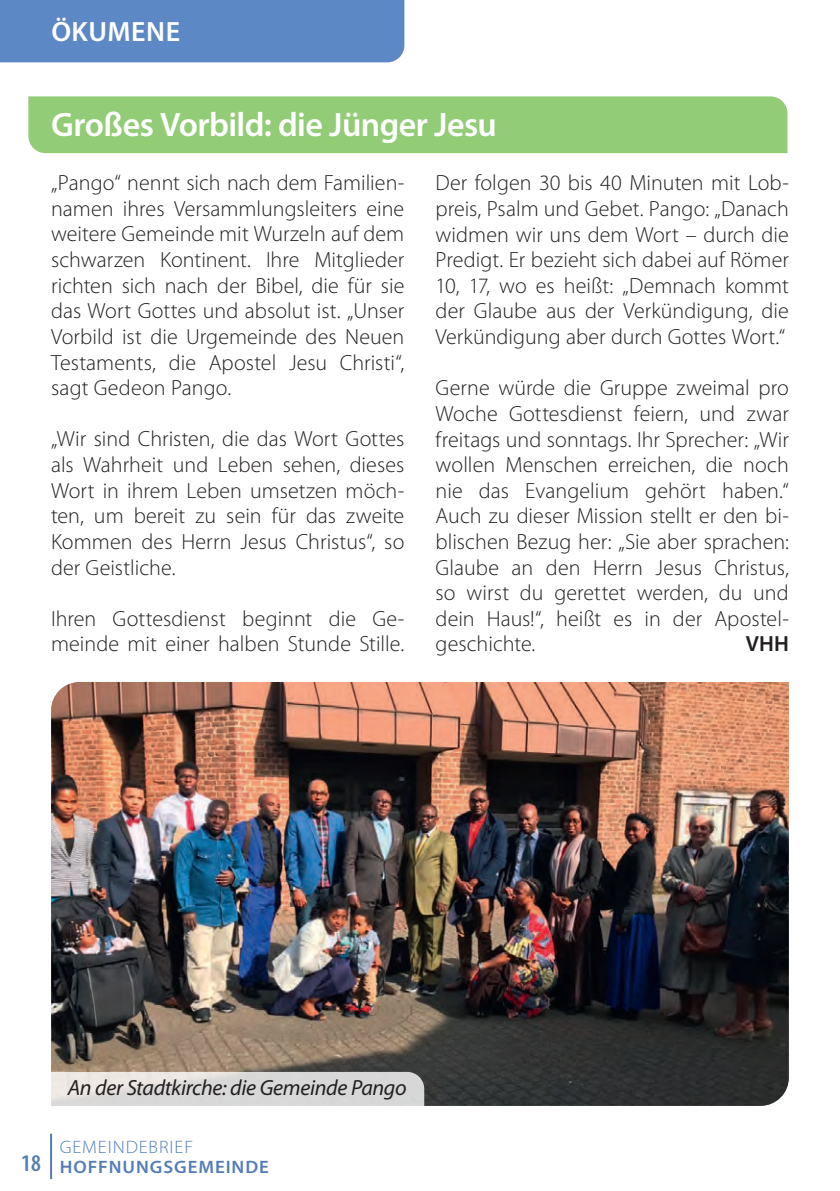
<style>
.page{position:relative;width:840px;height:1191px;background:#fff}
.page>*{position:absolute;margin:0;border:0;box-sizing:border-box;transform-origin:0 0}
.t1{font:600 34px "Myriad Pro";letter-spacing:-.015em;color:#fff}
.t2{font:600 28px "Myriad Pro";letter-spacing:.02em;color:#fff}
.t3{font:600 condensed 24px "Myriad Pro";color:#547db6}
.t4{font:300 22px/25.6px "Myriad Pro";color:#231f20;text-align:justify}
.t5{font:italic 22px "Myriad Pro";letter-spacing:-.015em;color:#231f20}
.t6{font:600 22px "Myriad Pro";color:#231f20}
.t7{font:600 18px "Myriad Pro";letter-spacing:.05em;color:#547db6;scale:1.05 1}
.t8{font:300 18px "Myriad Pro";letter-spacing:.05em;color:#547db6;scale:1.05 1}
</style>
<div class="page">
<div style="left:0;top:0;width:404px;height:62px;background:#5d88c6"></div>
<hr style="left:50px;top:1133px;width:2px;height:46px;background:#547db6">
<img style="left:51px;top:682px;width:737px;height:424px">
<div style="left:28px;top:96px;width:759px;height:57px;background:#93cc77"></div>
<svg style="left:51px;top:1071px;width:373px;height:35px;background:#d8d7d6"></svg>
<p class="t2" style="left:51px;top:14px;width:130px">ÖKUMENE</p>
<h1 class="t1" style="left:51px;top:103px;width:447px">Großes Vorbild: die Jünger Jesu</h1>
<p class="t4" style="left:51px;top:170px;width:354px">„Pango“ nennt sich nach dem Familien&shy;namen ihres Versammlungsleiters eine weitere Gemeinde mit Wurzeln auf dem schwarzen Kontinent. Ihre Mitglieder richten sich nach der Bibel, die für sie das Wort Gottes und absolut ist. „Unser Vorbild ist die Urgemeinde des Neuen Testaments, die Apostel Jesu Christi“, sagt Gedeon Pango.</p>
<p class="t4" style="left:51px;top:426px;width:354px">„Wir sind Christen, die das Wort Gottes als Wahrheit und Leben sehen, dieses Wort in ihrem Leben umsetzen möch&shy;ten, um bereit zu sein für das zweite Kommen des Herrn Jesus Christus“, so der Geistliche.</p>
<p class="t4" style="left:51px;top:605px;width:354px">Ihren Gottesdienst beginnt die Ge&shy;meinde mit einer halben Stunde Stille.</p>
<p class="t4" style="left:435px;top:170px;width:354px">Der folgen 30 bis 40 Minuten mit Lob&shy;preis, Psalm und Gebet. Pango: „Danach widmen wir uns dem Wort – durch die Predigt. Er bezieht sich dabei auf Römer 10, 17, wo es heißt: „Demnach kommt der Glaube aus der Verkündigung, die Verkündigung aber durch Gottes Wort.“</p>
<p class="t4" style="left:435px;top:375px;width:354px">Gerne würde die Gruppe zweimal pro Woche Gottesdienst feiern, und zwar freitags und sonntags. Ihr Sprecher: „Wir wollen Menschen erreichen, die noch nie das Evangelium gehört haben.“ Auch zu dieser Mission stellt er den bi&shy;blischen Bezug her: „Sie aber sprachen:<br>Glaube an den Herrn Jesus Christus, so wirst du gerettet werden, du und dein Haus!“, heißt es in der Apostel&shy;geschichte.</p>
<p class="t6" style="left:745px;top:630px;width:45px">VHH</p>
<p class="t3" style="left:21px;top:1148px;width:21px">18</p>
<p class="t5" style="left:68px;top:1074px;width:340px">An der Stadtkirche: die Gemeinde Pango</p>
<p class="t8" style="left:60px;top:1135px;width:128px">GEMEINDEBRIEF</p>
<p class="t7" style="left:60px;top:1155px;width:201px">HOFFNUNGSGEMEINDE</p>
</div>
